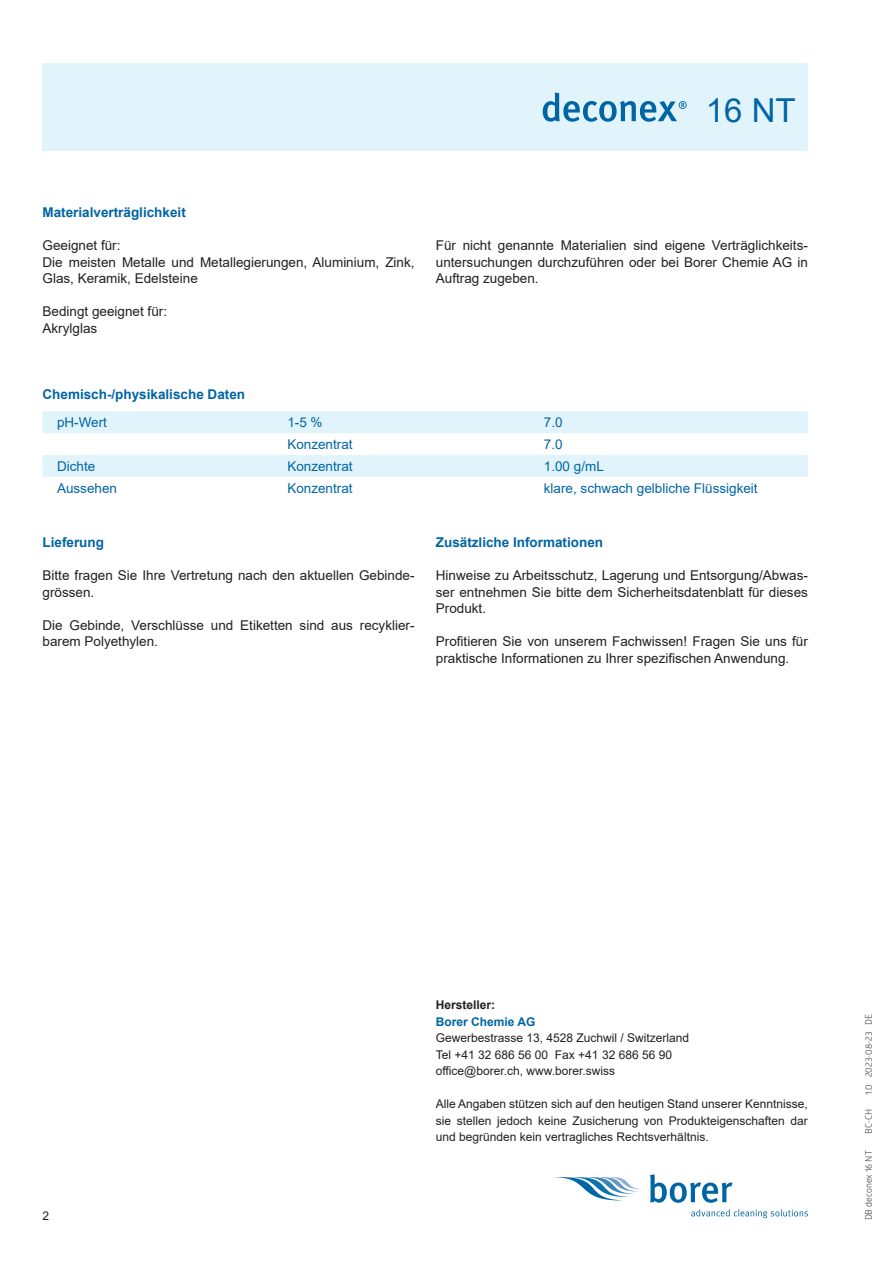
<style>
.page{position:relative;width:893px;height:1263px;background:#fff}
.page>*{position:absolute;margin:0;border:0;box-sizing:border-box;transform-origin:0 0}
.t1{font:33px "Arial";color:#0065a4}
.t2{font:13.5px/16.5px "Arial";color:#231f20}
.t3{font:13.5px "Arial";color:#0065a4}
.t4{font:700 13.5px "Arial";color:#0065a4}
.t5{font:12px/16.5px "Arial";color:#231f20}
.t6{font:700 12px "Arial";color:#0065a4}
.t7{font:700 12px "Arial";color:#231f20}
.t8{font:9px "Glober";color:#231f20}
</style>
<div class="page">
<svg style="left:553px;top:1177px;width:90px;height:23px"></svg>
<svg style="left:650px;top:1174px;width:82px;height:29px"></svg>
<svg style="left:691px;top:1209px;width:117px;height:9px"></svg>
<div style="left:43px;top:64px;width:765px;height:87px;background:#e1f4fc"></div>
<svg style="left:543px;top:93px;width:144px;height:29px"></svg>
<svg style="left:43px;top:411px;width:765px;height:66px;fill:#e1f4fc"></svg>
<div style="left:273px;top:455px;width:535px;height:22px;background:#e1f4fc"></div>
<h1 class="t1" style="left:706px;top:88px;width:91px">16 NT</h1>
<p class="t4" style="left:43px;top:203px;width:145px">Materialverträglichkeit</p>
<p class="t2" style="left:43px;top:237px;width:374px">Geeignet für:<br>Die meisten Metalle und Metallegierungen, Aluminium, Zink,<br>Glas, Keramik, Edelsteine</p>
<p class="t2" style="left:43px;top:303px;width:126px">Bedingt geeignet für:<br>Akrylglas</p>
<p class="t2" style="left:436px;top:237px;width:374px;text-align:justify">Für nicht genannte Materialien sind eigene Verträglichkeits&shy;untersuchungen durchzuführen oder bei Borer Chemie AG in Auftrag zugeben.</p>
<p class="t4" style="left:43px;top:384px;width:204px">Chemisch-/physikalische Daten</p>
<p class="t3" style="left:57px;top:413px;width:52px">pH-Wert</p>
<p class="t3" style="left:287px;top:413px;width:37px">1-5 %</p>
<p class="t3" style="left:544px;top:413px;width:20px">7.0</p>
<p class="t3" style="left:287px;top:435px;width:67px">Konzentrat</p>
<p class="t3" style="left:544px;top:435px;width:20px">7.0</p>
<p class="t3" style="left:57px;top:457px;width:40px">Dichte</p>
<p class="t3" style="left:287px;top:457px;width:67px">Konzentrat</p>
<p class="t3" style="left:544px;top:457px;width:62px">1.00 g/mL</p>
<p class="t3" style="left:57px;top:479px;width:62px">Aussehen</p>
<p class="t3" style="left:287px;top:479px;width:67px">Konzentrat</p>
<p class="t3" style="left:544px;top:479px;width:215px">klare, schwach gelbliche Flüssigkeit</p>
<p class="t4" style="left:43px;top:533px;width:63px">Lieferung</p>
<p class="t2" style="left:43px;top:567px;width:374px">Bitte fragen Sie Ihre Vertretung nach den aktuellen Gebinde&shy;grössen.</p>
<p class="t2" style="left:43px;top:616px;width:374px">Die Gebinde, Verschlüsse und Etiketten sind aus recyklier&shy;barem Polyethylen.</p>
<p class="t4" style="left:436px;top:533px;width:169px">Zusätzliche Informationen</p>
<p class="t2" style="left:436px;top:567px;width:374px;text-align:justify">Hinweise zu Arbeitsschutz, Lagerung und Entsorgung/Abwas&shy;ser entnehmen Sie bitte dem Sicherheitsdatenblatt für dieses Produkt.</p>
<p class="t2" style="left:436px;top:633px;width:374px">Profitieren Sie von unserem Fachwissen! Fragen Sie uns für praktische Informationen zu Ihrer spezifischen Anwendung.</p>
<p class="t5" style="left:43px;top:1208px;width:8px">2</p>
<p class="t7" style="left:436px;top:996px;width:61px">Hersteller:</p>
<p class="t6" style="left:436px;top:1013px;width:101px">Borer Chemie AG</p>
<p class="t5" style="left:436px;top:1029px;width:255px">Gewerbestrasse 13, 4528 Zuchwil / Switzerland<br>Tel +41 32 686 56 00 Fax +41 32 686 56 90 office@borer.ch, www.borer.swiss</p>
<p class="t5" style="left:436px;top:1095px;width:374px;text-align:justify">Alle Angaben stützen sich auf den heutigen Stand unserer Kenntnisse, sie stellen jedoch keine Zusicherung von Produkteigenschaften dar und begründen kein vertragliches Rechtsverhältnis.</p>
<p class="t8" style="left:862px;top:1095px;width:83px;rotate:-90deg">1.0 2023-08-23 DE</p>
<p class="t8" style="left:862px;top:1133px;width:26px;rotate:-90deg">BC-CH</p>
<p class="t8" style="left:862px;top:1220px;width:71px;rotate:-90deg">DB deconex 16 NT</p>
</div>
